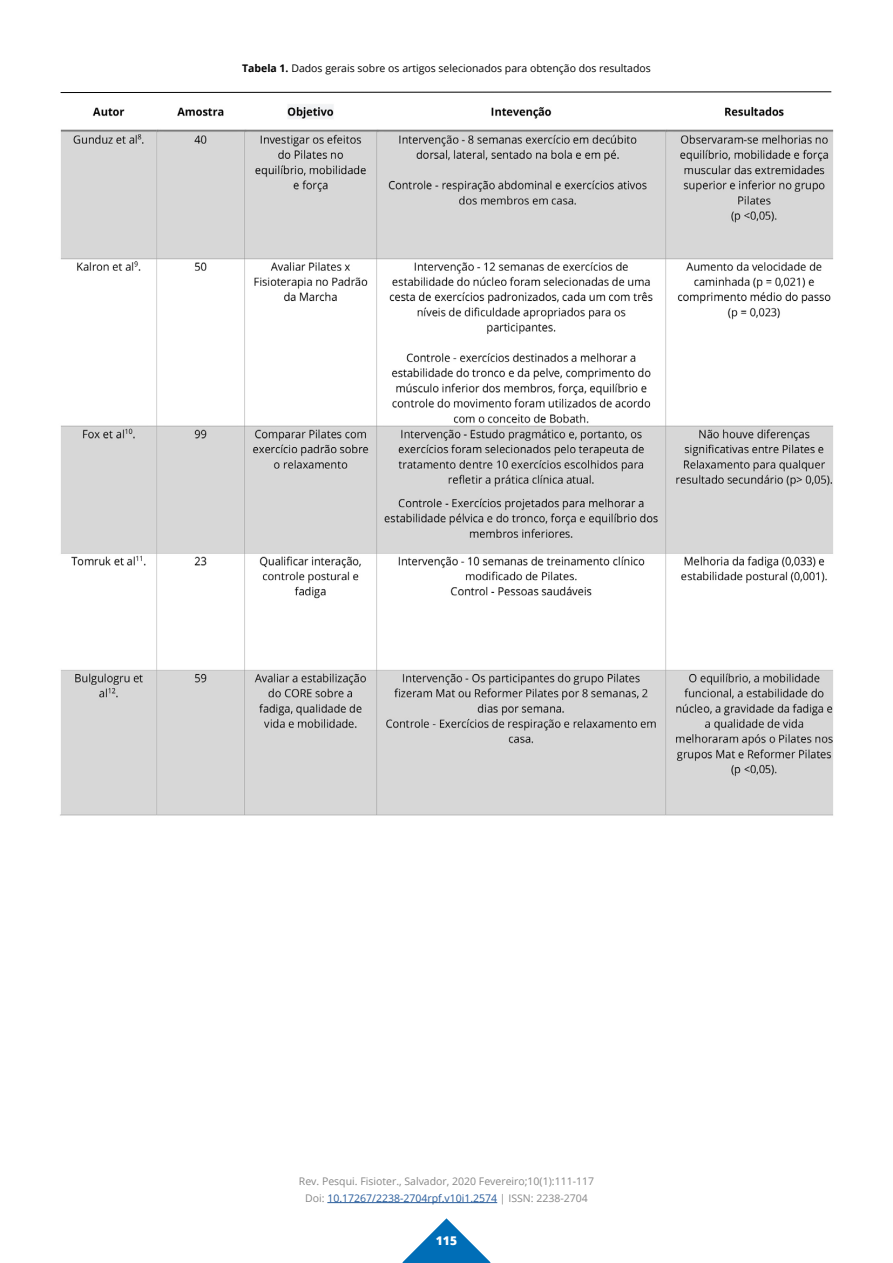
<style>
.page{position:relative;width:893px;height:1263px;background:#fff}
.page>*{position:absolute;margin:0;border:0;box-sizing:border-box;transform-origin:0 0}
.t1{font:800 12px "Open Sans";color:#fff}
.t2{font:10.5px/16.5px "Open Sans";color:#878787;text-align:center}
.t3{font:10.5px "Open Sans";color:#000}
.s1{font-weight:700}
.s2{color:#275b9b}
</style>
<div class="page">
<svg style="left:402px;top:1218px;width:89px;height:45px"></svg>
<hr style="left:327px;top:1202px;width:170px;height:1px;background:#275b9b">
<img style="left:60px;top:93px;width:774px;height:723px">
<svg style="left:60px;top:91px;width:772px;height:2px;background:#7f7f7f"></svg>
<p class="t3" style="left:242px;top:61px;width:410px"><span class="s1">Tabela 1.</span> Dados gerais sobre os artigos selecionados para obtenção dos resultados</p>
<p class="t2" style="left:299px;top:1173px;width:297px">Rev. Pesqui. Fisioter., Salvador, 2020 Fevereiro;10(1):111-117<br>Doi: <span class="s2">10.17267/2238-2704rpf.v10i1.2574</span> | ISSN: 2238-2704</p>
<p class="t1" style="left:436px;top:1232px;width:23px">115</p>
</div>
